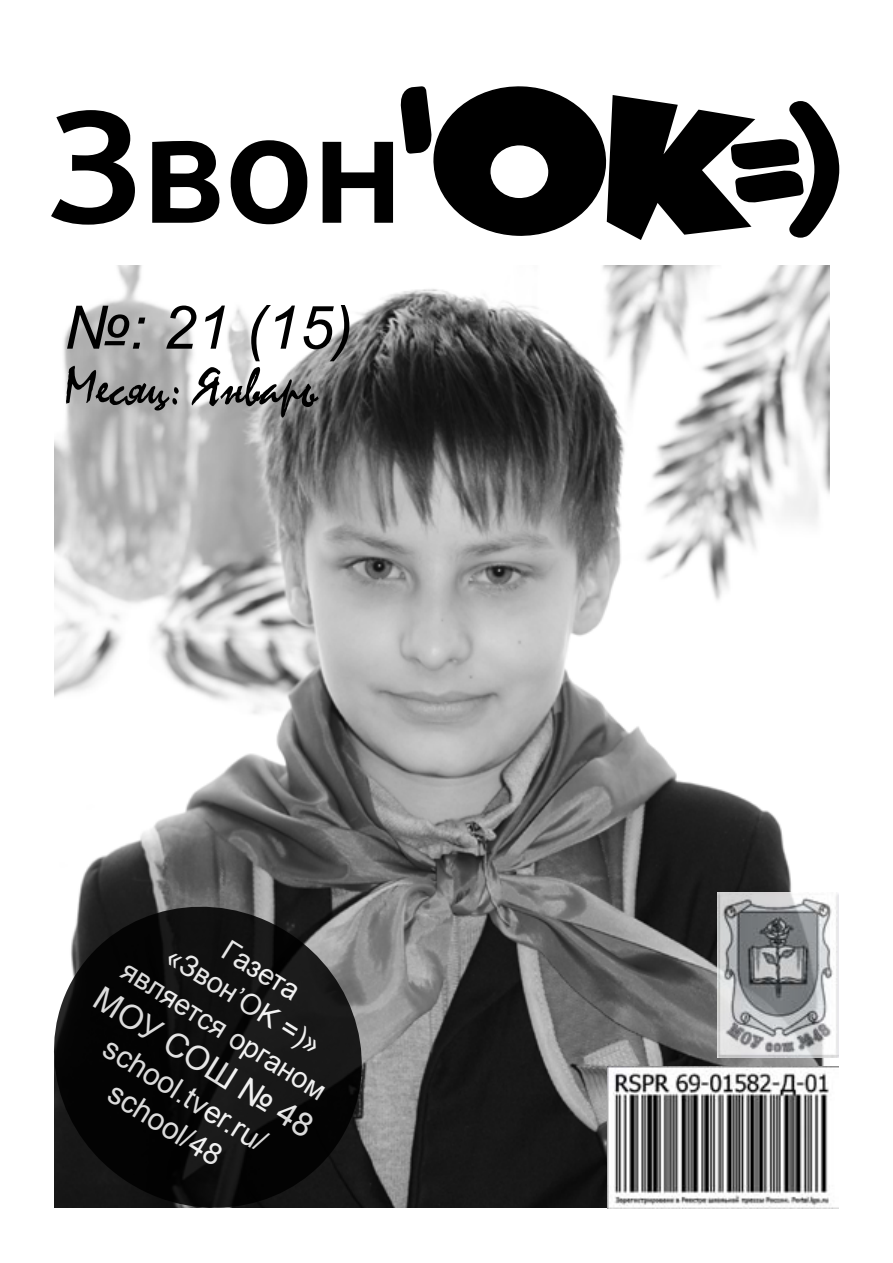
<style>
.page{position:relative;width:893px;height:1263px;background:#fff}
.page>*{position:absolute;margin:0;border:0;box-sizing:border-box;transform-origin:0 0}
.t1{font:700 154.65px "Trebuchet MS";color:#000;scale:1.11 1}
.t2{font:italic 60px "Arial";color:#000}
.t3{font:54px "Mistral";color:#000}
.t4{font:33px "Arial";color:#fff}
.t5{font:30px/36px "Arial";color:#fff;text-align:center}
.t6{font:28.5px "Arial";color:#fff}
</style>
<div class="page">
<svg style="left:400px;top:86px;width:439px;height:154px"></svg>
<img style="left:54px;top:266px;width:776px;height:942px">
<svg style="left:54px;top:886px;width:330px;height:322px"></svg>
<img style="left:718px;top:892px;width:121px;height:165px">
<img style="left:607px;top:1066px;width:232px;height:143px">
<h1 class="t1" style="left:47px;top:71px;width:323px">Звон</h1>
<h2 class="t2" style="left:64px;top:289px;width:290px">№: 21 (15)</h2>
<h3 class="t3" style="left:64px;top:354px;width:255px">Месяц: Январь</h3>
<p class="t6" style="left:235px;top:932px;width:87px;rotate:32deg">Газета</p>
<p class="t6" style="left:179px;top:937px;width:178px;rotate:32deg">«Звон’OK =)»</p>
<p class="t6" style="left:134px;top:952px;width:237px;rotate:32deg">является органом</p>
<p class="t4" style="left:108px;top:977px;width:254px;rotate:32deg">МОУ СОШ № 48</p>
<p class="t5" style="left:116px;top:1030px;width:188px;rotate:32deg">school.tver.ru/ school/48</p>
</div>
